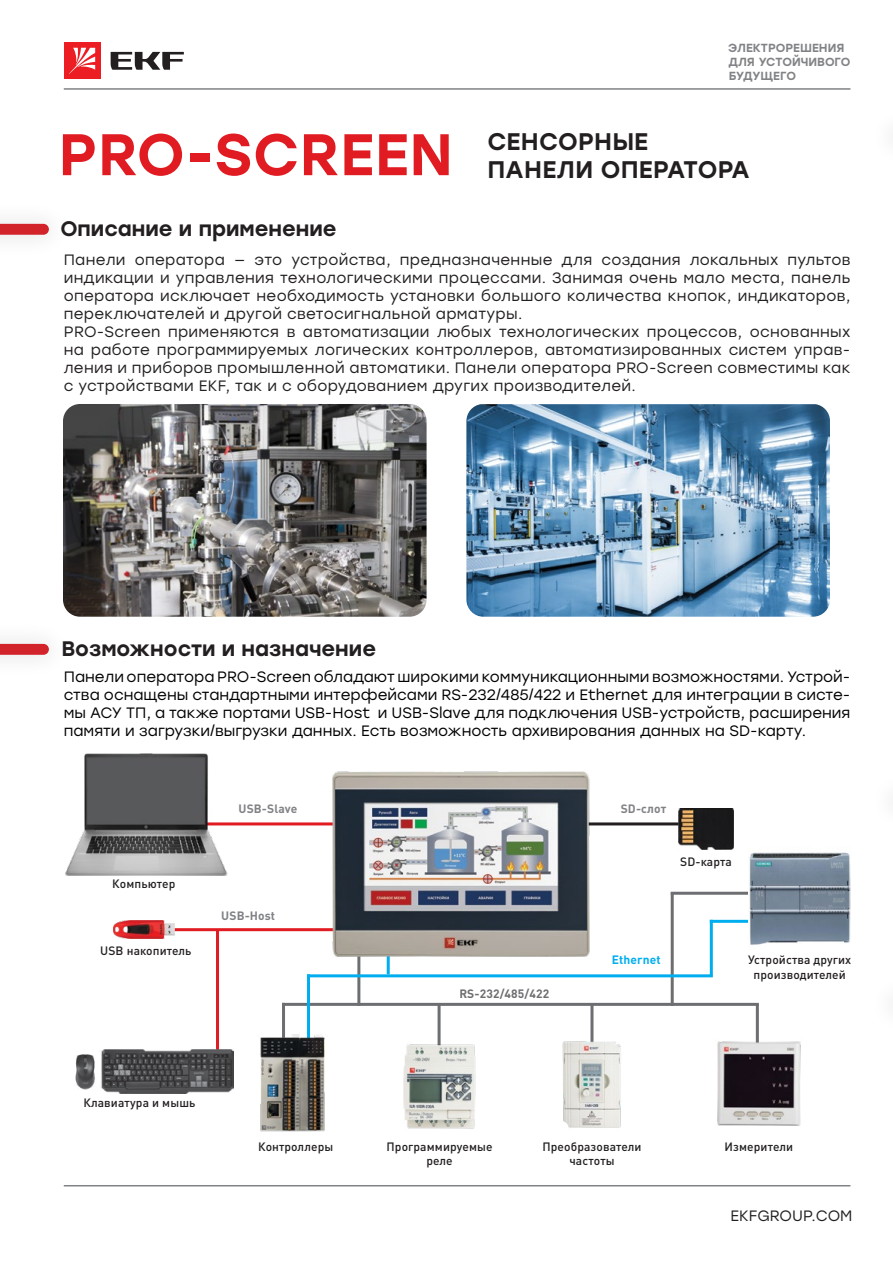
<style>
.page{position:relative;width:893px;height:1263px;background:#fff}
.page>*{position:absolute;margin:0;border:0;box-sizing:border-box;transform-origin:0 0}
.t1{font:500 58.5px "Stolzl";letter-spacing:.01em;color:#e11b22}
.t2{font:500 24px "Stolzl";letter-spacing:.01em;color:#231f20}
.Текст{font:500 21px "Stolzl";color:#231f20}
.Текст-2{font:15px/18px "Stolzl";letter-spacing:.02em;color:#231f20;text-align:justify}
.Текст-3{font:15px/18px "Stolzl";color:#000;text-align:justify}
.Текст-4{font:15px "Stolzl";color:#231f20}
.t3{font:500 12px/14.4px "DIN Pro";letter-spacing:.01em;color:#231f20;text-align:center}
.t4{font:700 12px "DIN Pro";letter-spacing:.01em;color:#808285}
.t5{font:700 12px "DIN Pro";letter-spacing:.01em;color:#6d6e71}
.t6{font:700 12px "DIN Pro";letter-spacing:.01em;color:#00aeef}
.t7{font:500 11.7px/14.1px "Stolzl";color:#808285}
</style>
<div class="page">
<svg style="left:111px;top:52px;width:73px;height:18px"></svg>
<div style="left:64px;top:43px;width:36px;height:36px;background:#ed1d24"></div>
<svg style="left:69px;top:48px;width:26px;height:26px"></svg>
<hr style="left:64px;top:88px;width:786px;height:2px;background:#808285">
<hr style="left:64px;top:1185px;width:786px;height:1px;background:#808285">
<hr style="left:191px;top:822px;width:168px;height:3px;background:#e11b22">
<hr style="left:569px;top:822px;width:132px;height:3px;background:#231f20">
<hr style="left:161px;top:928px;width:198px;height:3px;background:#e11b22">
<img style="left:65px;top:753px;width:163px;height:123px">
<svg style="left:0;top:224px;width:49px;height:11px"></svg>
<svg style="left:0;top:644px;width:49px;height:11px"></svg>
<img style="left:63px;top:404px;width:364px;height:213px">
<img style="left:466px;top:404px;width:364px;height:213px">
<hr style="left:282px;top:1003px;width:477px;height:3px;background:#6d6e71">
<hr style="left:282px;top:1003px;width:3px;height:46px;background:#6d6e71">
<hr style="left:438px;top:1004px;width:3px;height:45px;background:#6d6e71">
<hr style="left:590px;top:1004px;width:3px;height:45px;background:#6d6e71">
<hr style="left:756px;top:1004px;width:3px;height:45px;background:#6d6e71">
<hr style="left:671px;top:892px;width:3px;height:114px;background:#6d6e71">
<hr style="left:671px;top:892px;width:83px;height:3px;background:#6d6e71">
<img style="left:114px;top:921px;width:60px;height:18px">
<img style="left:678px;top:808px;width:56px;height:41px">
<hr style="left:216px;top:931px;width:3px;height:143px;background:#e11b22">
<img style="left:75px;top:1049px;width:159px;height:45px">
<img style="left:403px;top:1035px;width:73px;height:94px">
<img style="left:562px;top:1035px;width:59px;height:93px">
<img style="left:717px;top:1039px;width:84px;height:87px">
<hr style="left:710px;top:920px;width:3px;height:55px;background:#00aeef">
<hr style="left:710px;top:920px;width:57px;height:3px;background:#00aeef">
<img style="left:749px;top:852px;width:101px;height:93px">
<hr style="left:387px;top:947px;width:3px;height:27px;background:#00aeef">
<hr style="left:357px;top:947px;width:3px;height:59px;background:#6d6e71">
<img style="left:331px;top:771px;width:259px;height:187px">
<hr style="left:307px;top:974px;width:406px;height:3px;background:#00aeef">
<hr style="left:307px;top:974px;width:3px;height:71px;background:#00aeef">
<img style="left:260px;top:1034px;width:65px;height:98px">
<p class="t1" style="left:58px;top:113px;width:396px">PRO-SCREEN</p>
<p class="Текст" style="left:60px;top:214px;width:278px">Описание и применение</p>
<p class="t2" style="left:487px;top:124px;width:162px">СЕНСОРНЫЕ</p>
<p class="t7" style="left:728px;top:40px;width:124px">ЭЛЕКТРОРЕШЕНИЯ<br>ДЛЯ УСТОЙЧИВОГО<br>БУДУЩЕГО</p>
<p class="t2" style="left:487px;top:153px;width:264px">ПАНЕЛИ ОПЕРАТОРА</p>
<p class="Текст-2" style="left:64px;top:250px;width:788px">Панели оператора — это устройства, предназначенные для создания локальных пультов индикации и управления технологическими процессами. Занимая очень мало места, панель оператора исключает необходимость установки большого количества кнопок, индикаторов, переключателей и другой светосигнальной арматуры.</p>
<p class="Текст-2" style="left:64px;top:322px;width:788px">PRO-Screen применяются в автоматизации любых технологических процессов, основанных на работе программируемых логических контроллеров, автоматизированных систем управ&shy;ления и приборов промышленной автоматики. Панели оператора PRO-Screen совместимы как с устройствами EKF, так и с оборудованием других производителей.</p>
<p class="Текст" style="left:61px;top:634px;width:316px">Возможности и назначение</p>
<p class="Текст-3" style="left:64px;top:667px;width:788px">Панели оператора PRO-Screen обладают широкими коммуникационными возможностями. Устрой&shy;ства оснащены стандартными интерфейсами RS-232/485/422 и Ethernet для интеграции в систе&shy;мы АСУ ТП, а также портами USB-Host и USB-Slave для подключения USB-устройств, расширения памяти и загрузки/выгрузки данных. Есть возможность архивирования данных на SD-карту.</p>
<p class="t3" style="left:112px;top:875px;width:65px">Компьютер</p>
<p class="t3" style="left:100px;top:942px;width:93px">USB накопитель</p>
<p class="t4" style="left:239px;top:798px;width:60px">USB-Slave</p>
<p class="t4" style="left:621px;top:799px;width:47px">SD-слот</p>
<p class="t4" style="left:221px;top:906px;width:55px">USB-Host</p>
<p class="t5" style="left:459px;top:984px;width:91px">RS-232/485/422</p>
<p class="t3" style="left:680px;top:853px;width:53px">SD-карта</p>
<p class="t6" style="left:612px;top:950px;width:50px">Ethernet</p>
<p class="t3" style="left:748px;top:951px;width:105px">Устройства других производителей</p>
<p class="t3" style="left:83px;top:1094px;width:114px">Клавиатура и мышь</p>
<p class="t3" style="left:258px;top:1138px;width:77px">Контроллеры</p>
<p class="t3" style="left:387px;top:1138px;width:108px">Программируемые</p>
<p class="t3" style="left:426px;top:1152px;width:28px">реле</p>
<p class="t3" style="left:542px;top:1138px;width:101px">Преобразователи</p>
<p class="t3" style="left:569px;top:1152px;width:47px">частоты</p>
<p class="t3" style="left:724px;top:1138px;width:70px">Измерители</p>
<p class="Текст-4" style="left:730px;top:1205px;width:124px">EKFGROUP.COM</p>
</div>
